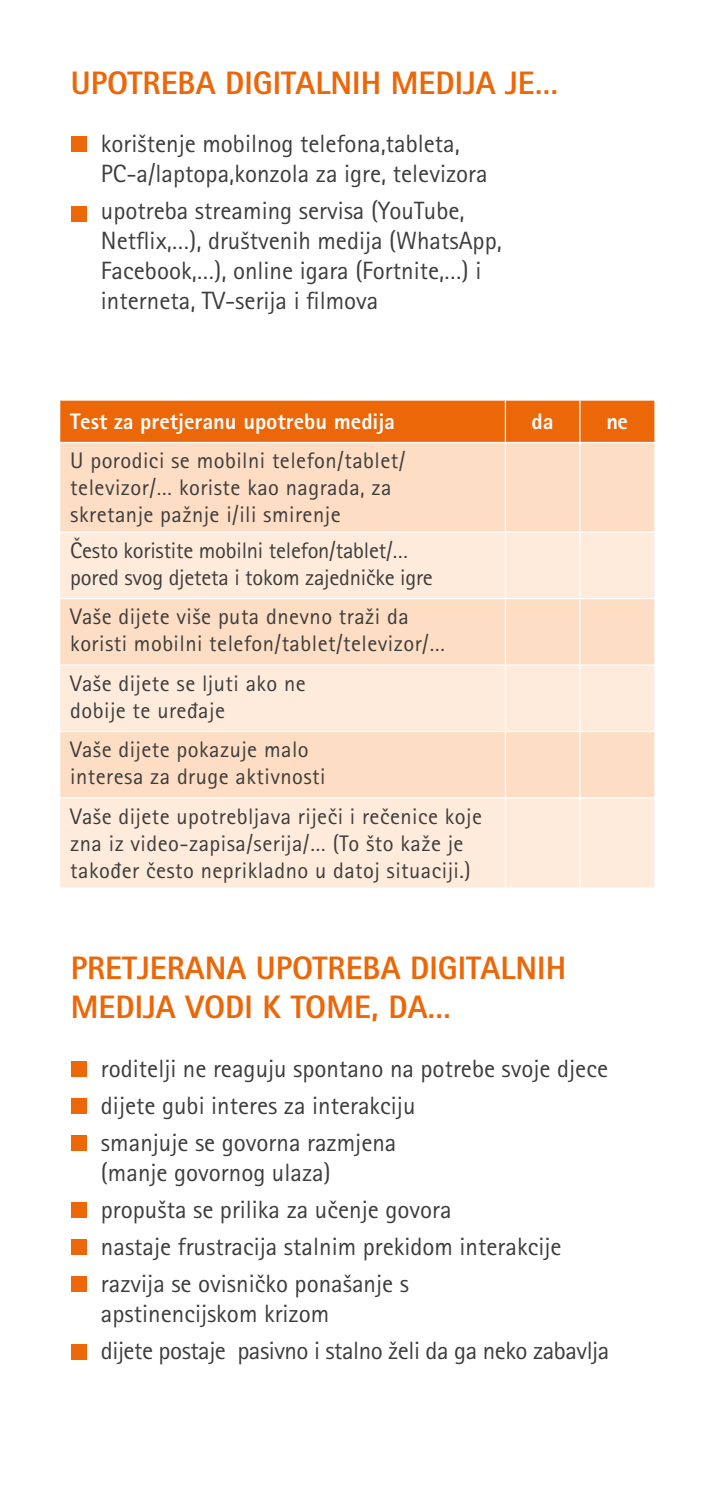
<style>
.page{position:relative;width:712px;height:1489px;background:#fff}
.page>*{position:absolute;margin:0;border:0;box-sizing:border-box;transform-origin:0 0}
.t1{font:800 32.5px/39px "Rotis Sans Serif Pro";color:#ec6708}
.t2{font:25px/37px "Rotis Sans Serif Pro";color:#3d3d3c}
.t3{font:25px/37px "Rotis Sans Serif Pro";letter-spacing:-.02em;color:#3d3d3c}
.t4{font:22.5px/27px "Rotis Sans Serif Pro";letter-spacing:.02em;color:#3d3d3c}
.t5{font:22.5px/27px "Rotis Sans Serif Pro";letter-spacing:-.01em;color:#3d3d3c}
.t6{font:800 22.5px "Rotis Sans Serif Pro";color:#fff}
</style>
<div class="page">
<div style="left:71px;top:136px;width:15px;height:16px;background:#ec6708"></div>
<div style="left:71px;top:1060px;width:15px;height:16px;background:#ec6708"></div>
<div style="left:71px;top:1098px;width:15px;height:15px;background:#ec6708"></div>
<div style="left:71px;top:1135px;width:15px;height:15px;background:#ec6708"></div>
<div style="left:71px;top:1202px;width:15px;height:15px;background:#ec6708"></div>
<div style="left:71px;top:1239px;width:15px;height:15px;background:#ec6708"></div>
<div style="left:71px;top:1276px;width:15px;height:15px;background:#ec6708"></div>
<div style="left:71px;top:1343px;width:15px;height:16px;background:#ec6708"></div>
<div style="left:60px;top:400px;width:594px;height:42px;background:#ec6708"></div>
<div style="left:60px;top:443px;width:594px;height:221px;background:#fdddc4"></div>
<div style="left:60px;top:532px;width:594px;height:66px;background:#feebdc"></div>
<svg style="left:60px;top:665px;width:594px;height:222px;background:#fde7d5"></svg>
<hr style="left:504px;top:443px;width:2px;height:88px;background:#fff">
<hr style="left:579px;top:443px;width:1px;height:88px;background:#fff">
<hr style="left:60px;top:531px;width:445px;height:1px;background:#fff">
<hr style="left:505px;top:531px;width:74px;height:1px;background:#fff">
<hr style="left:504px;top:532px;width:2px;height:66px;background:#fff">
<hr style="left:579px;top:531px;width:75px;height:1px;background:#fff">
<hr style="left:579px;top:532px;width:1px;height:66px;background:#fff">
<hr style="left:60px;top:598px;width:445px;height:1px;background:#fff">
<hr style="left:505px;top:598px;width:74px;height:1px;background:#fff">
<hr style="left:504px;top:599px;width:2px;height:65px;background:#fff">
<hr style="left:579px;top:598px;width:75px;height:1px;background:#fff">
<hr style="left:579px;top:599px;width:1px;height:65px;background:#fff">
<hr style="left:504px;top:665px;width:2px;height:65px;background:#fff">
<hr style="left:579px;top:665px;width:1px;height:65px;background:#fff">
<hr style="left:60px;top:730px;width:445px;height:2px;background:#fff">
<hr style="left:505px;top:730px;width:74px;height:2px;background:#fff">
<hr style="left:504px;top:732px;width:2px;height:65px;background:#fff">
<hr style="left:579px;top:730px;width:75px;height:2px;background:#fff">
<hr style="left:579px;top:732px;width:1px;height:65px;background:#fff">
<hr style="left:60px;top:797px;width:445px;height:1px;background:#fff">
<hr style="left:505px;top:797px;width:74px;height:1px;background:#fff">
<hr style="left:504px;top:798px;width:2px;height:89px;background:#fff">
<hr style="left:579px;top:797px;width:75px;height:1px;background:#fff">
<hr style="left:579px;top:798px;width:1px;height:89px;background:#fff">
<hr style="left:504px;top:400px;width:2px;height:42px;background:#fff">
<hr style="left:579px;top:400px;width:1px;height:42px;background:#fff">
<div style="left:71px;top:206px;width:16px;height:15px;background:#ec6708"></div>
<h1 class="t1" style="left:71px;top:63px;width:488px">UPOTREBA DIGITALNIH MEDIJA JE…</h1>
<p class="t2" style="left:101px;top:129px;width:388px;line-height:30px">korištenje mobilnog telefona,tableta,<br>PC-a/laptopa,konzola za igre, televizora</p>
<p class="t2" style="left:101px;top:196px;width:402px;line-height:30px">upotreba streaming servisa (YouTube, Netflix,…), društvenih medija (WhatsApp, Facebook,…), online igara (Fortnite,…) i interneta, TV-serija i filmova</p>
<p class="t6" style="left:70px;top:407px;width:326px">Test za pretjeranu upotrebu medija</p>
<p class="t6" style="left:531px;top:407px;width:24px">da</p>
<p class="t6" style="left:606px;top:407px;width:23px">ne</p>
<p class="t4" style="left:70px;top:447px;width:336px">U porodici se mobilni telefon/tablet/ televizor/… koriste kao nagrada, za skretanje pažnje i/ili smirenje</p>
<p class="t5" style="left:70px;top:536px;width:364px">Često koristite mobilni telefon/tablet/… pored svog djeteta i tokom zajedničke igre</p>
<p class="t4" style="left:70px;top:603px;width:376px">Vaše dijete više puta dnevno traži da koristi mobilni telefon/tablet/televizor/…</p>
<p class="t4" style="left:70px;top:669px;width:237px">Vaše dijete se ljuti ako ne dobije te uređaje</p>
<p class="t4" style="left:70px;top:736px;width:256px">Vaše dijete pokazuje malo interesa za druge aktivnosti</p>
<p class="t4" style="left:70px;top:802px;width:413px">Vaše dijete upotrebljava riječi i rečenice koje zna iz video-zapisa/serija/… (To što kaže je također često neprikladno u datoj situaciji.)</p>
<h1 class="t1" style="left:71px;top:948px;width:496px">PRETJERANA UPOTREBA DIGITALNIH<br>MEDIJA VODI K TOME, DA…</h1>
<p class="t2" style="left:101px;top:1049px;width:508px">roditelji ne reaguju spontano na potrebe svoje djece dijete gubi interes za interakciju<br>smanjuje se govorna razmjena</p>
<p class="t2" style="left:101px;top:1153px;width:462px">(manje govornog ulaza)<br>propušta se prilika za učenje govora<br>nastaje frustracija stalnim prekidom interakcije razvija se ovisničko ponašanje s</p>
<p class="t3" style="left:101px;top:1295px;width:509px">apstinencijskom krizom<br>dijete postaje pasivno i stalno želi da ga neko zabavlja</p>
</div>
